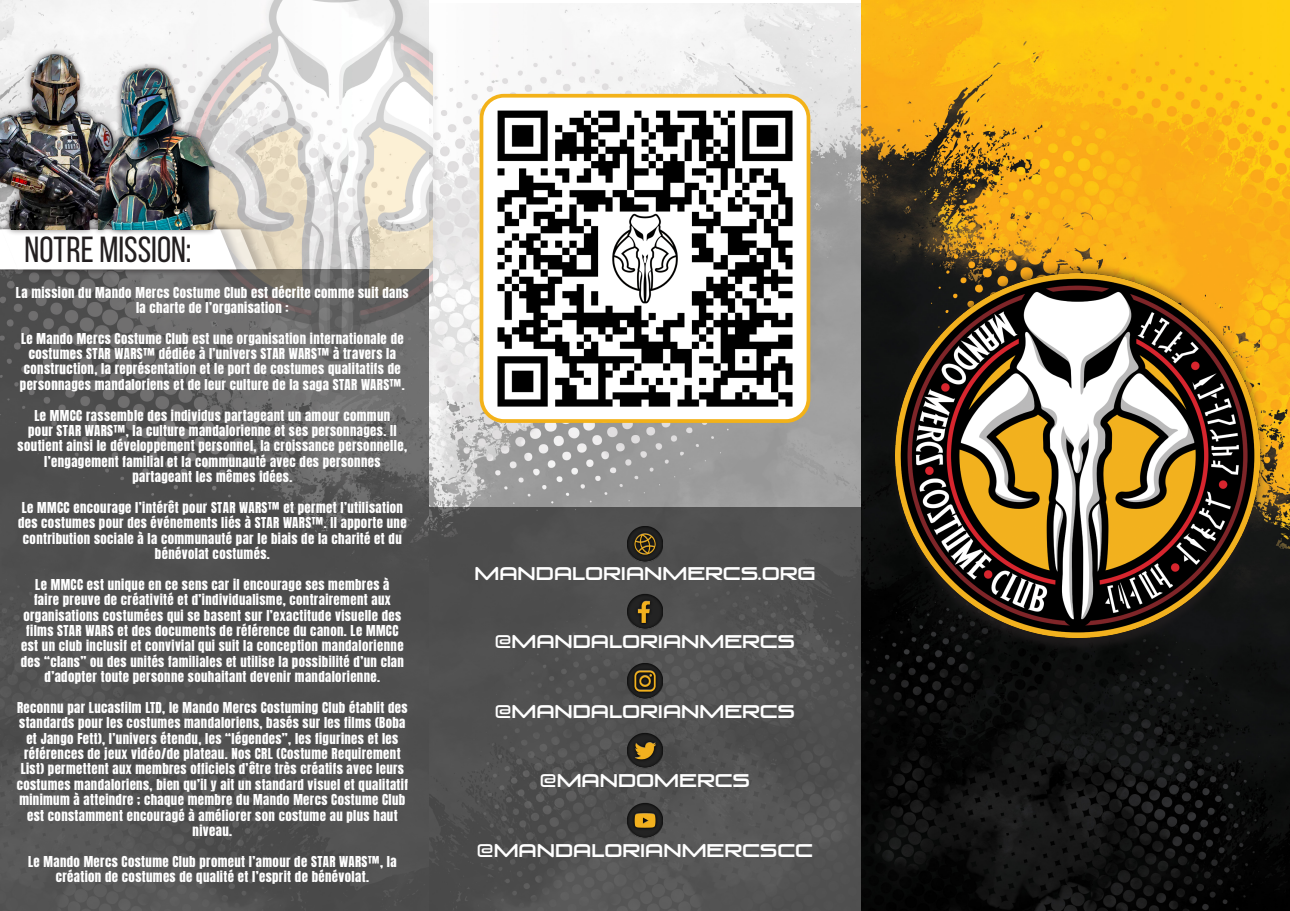
<style>
.page{position:relative;width:1290px;height:911px;background:#fff}
.page>*{position:absolute;margin:0;border:0;box-sizing:border-box;transform-origin:0 0}
.t1{font:36.25px "Bebas Neue";color:#231f20}
.t2{font:17.5px "Venus Rising";color:#fff}
.t3{font:12.75px/15.4px "Anton";letter-spacing:.03em;color:#fff;text-align:center}
</style>
<div class="page">
<img style="left:429px;top:4px;width:432px;height:503px">
<div style="left:429px;top:507px;width:432px;height:404px;background:#515151"></div>
<div style="left:481px;top:96px;width:327px;height:325px;background:#fff;border-radius:23px"></div>
<div style="left:480px;top:94px;width:330px;height:329px;border:4px solid #f3b219;border-radius:23px"></div>
<img style="left:497px;top:110px;width:296px;height:297px">
<img style="left:627px;top:526px;width:36px;height:36px">
<img style="left:627px;top:663px;width:36px;height:36px">
<img style="left:627px;top:594px;width:36px;height:35px">
<img style="left:627px;top:803px;width:36px;height:35px">
<img style="left:627px;top:733px;width:36px;height:35px">
<div style="left:174px;top:0;width:267px;height:366px;background:#231f20;opacity:.54"></div>
<img style="left:166px;top:0;width:266px;height:390px">
<img style="left:861px;top:0;width:429px;height:911px">
<svg style="left:0;top:269px;width:429px;height:642px;background:#565656"></svg>
<div style="left:892px;top:284px;width:370px;height:370px;background:#231f20;opacity:.75"></div>
<div style="left:887px;top:262px;width:381px;height:381px;background:#231f20;opacity:.54"></div>
<img style="left:896px;top:273px;width:363px;height:364px">
<div style="left:22px;top:223px;width:266px;height:53px;background:#231f20;opacity:.55"></div>
<svg style="left:22px;top:229px;width:255px;height:40px"></svg>
<div style="left:0;top:48px;width:135px;height:188px;background:#231f20;opacity:.75"></div>
<img style="left:0;top:30px;width:129px;height:199px">
<div style="left:92px;top:62px;width:129px;height:173px;background:#231f20;opacity:.75"></div>
<img style="left:98px;top:55px;width:129px;height:174px">
<p class="t1" style="left:25px;top:230px;width:168px">NOTRE MISSION:</p>
<p class="t3" style="left:16px;top:285px;width:394px">La mission du Mando Mercs Costume Club est décrite comme suit dans la charte de l’organisation :</p>
<p class="t3" style="left:20px;top:332px;width:386px">Le Mando Mercs Costume Club est une organisation internationale de costumes STAR WARS™ dédiée à l’univers STAR WARS™ à travers la construction, la représentation et le port de costumes qualitatifs de personnages mandaloriens et de leur culture de la saga STAR WARS™.</p>
<p class="t3" style="left:18px;top:408px;width:391px">Le MMCC rassemble des individus partageant un amour commun<br>pour STAR WARS™, la culture mandalorienne et ses personnages. Il soutient ainsi le développement personnel, la croissance personnelle, l’engagement familial et la communauté avec des personnes partageant les mêmes idées.</p>
<p class="t3" style="left:18px;top:501px;width:390px">Le MMCC encourage l’intérêt pour STAR WARS™ et permet l’utilisation des costumes pour des événements liés à STAR WARS™. Il apporte une contribution sociale à la communauté par le biais de la charité et du bénévolat costumés.</p>
<p class="t3" style="left:21px;top:578px;width:385px">Le MMCC est unique en ce sens car il encourage ses membres à<br>faire preuve de créativité et d’individualisme, contrairement aux organisations costumées qui se basent sur l’exactitude visuelle des films STAR WARS et des documents de référence du canon. Le MMCC est un club inclusif et convivial qui suit la conception mandalorienne des “clans” ou des unités familiales et utilise la possibilité d’un clan d’adopter toute personne souhaitant devenir mandalorienne.</p>
<p class="t3" style="left:17px;top:701px;width:393px">Reconnu par Lucasfilm LTD, le Mando Mercs Costuming Club établit des standards pour les costumes mandaloriens, basés sur les films (Boba et Jango Fett), l’univers étendu, les “légendes”, les figurines et les références de jeux vidéo/de plateau. Nos CRL (Costume Requirement List) permettent aux membres officiels d’être très créatifs avec leurs costumes mandaloriens, bien qu’il y ait un standard visuel et qualitatif minimum à atteindre ; chaque membre du Mando Mercs Costume Club est constamment encouragé à améliorer son costume au plus haut niveau.</p>
<p class="t3" style="left:28px;top:854px;width:370px">Le Mando Mercs Costume Club promeut l’amour de STAR WARS™, la création de costumes de qualité et l’esprit de bénévolat.</p>
<p class="t2" style="left:474px;top:563px;width:342px">MANDALORIANMERCS.ORG</p>
<p class="t2" style="left:495px;top:631px;width:302px">@MANDALORIANMERCS</p>
<p class="t2" style="left:495px;top:701px;width:302px">@MANDALORIANMERCS</p>
<p class="t2" style="left:540px;top:770px;width:212px">@MANDOMERCS</p>
<p class="t2" style="left:477px;top:840px;width:337px">@MANDALORIANMERCSCC</p>
</div>
